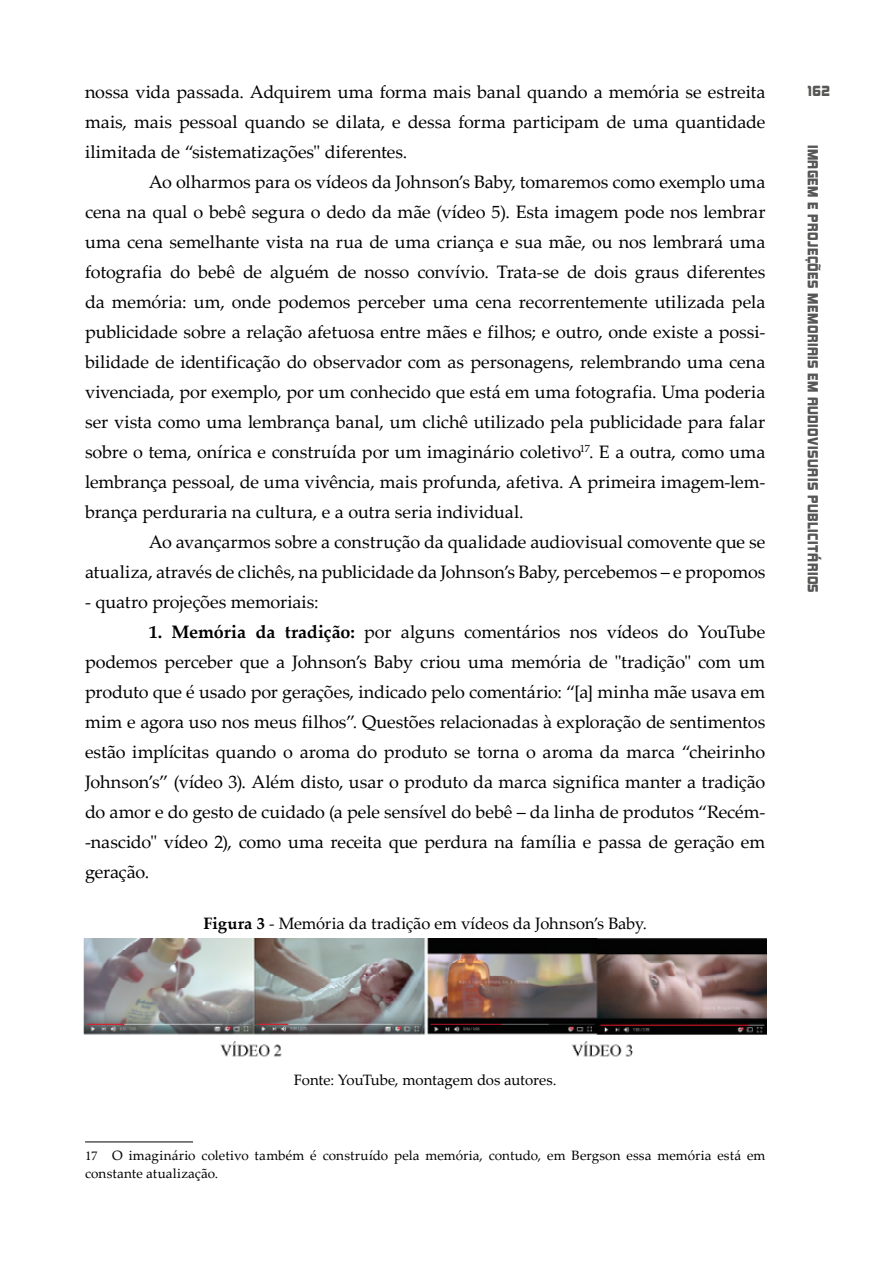
<style>
.page{position:relative;width:893px;height:1263px;background:#fff}
.page>*{position:absolute;margin:0;border:0;box-sizing:border-box;transform-origin:0 0}
.t1{font:18px/30px "Palatino Linotype";letter-spacing:-.005em;color:#000;text-align:justify}
.t2{font:16.5px "Palatino Linotype";letter-spacing:-.005em;color:#000}
.t3{font:15px "Palatino Linotype";letter-spacing:-.005em;color:#000}
.t4{font:13.5px/18px "Palatino Linotype";letter-spacing:.005em;color:#000}
.t5{font:13.5px "Kimberley Bl";letter-spacing:.035em;color:#575756}
.s1{font-weight:700}
.s2{font-family:"Minion Pro"}
</style>
<div class="page">
<img style="left:84px;top:938px;width:683px;height:119px">
<hr style="left:85px;top:1141px;width:108px;height:1px;background:#000">
<p class="t1" style="left:85px;top:76px;width:682px">nossa vida passada. Adquirem uma forma mais banal quando a memória se estreita mais, mais pessoal quando se dilata, e dessa forma participam de uma quantidade ilimitada de “sistematizações" diferentes.</p>
<p class="t1" style="left:85px;top:166px;width:682px;text-indent:64px">Ao olharmos para os vídeos da Johnson’s Baby, tomaremos como exemplo uma cena na qual o bebê segura o dedo da mãe (vídeo 5). Esta imagem pode nos lembrar uma cena semelhante vista na rua de uma criança e sua mãe, ou nos lembrará uma fotografia do bebê de alguém de nosso convívio. Trata-se de dois graus diferentes da memória: um, onde podemos perceber uma cena recorrentemente utilizada pela publicidade sobre a relação afetuosa entre mães e filhos; e outro, onde existe a possi&shy;bilidade de identificação do observador com as personagens, relembrando uma cena vivenciada, por exemplo, por um conhecido que está em uma fotografia. Uma poderia ser vista como uma lembrança banal, um clichê utilizado pela publicidade para falar sobre o tema, onírica e construída por um imaginário coletivo<sup>17</sup>. E a outra, como uma lembrança pessoal, de uma vivência, mais profunda, afetiva. A primeira imagem-lem&shy;brança perduraria na cultura, e a outra seria individual.</p>
<p class="t1" style="left:85px;top:526px;width:682px;text-align:right">Ao avançarmos sobre a construção da qualidade audiovisual comovente que se atualiza, através de clichês, na publicidade da Johnson’s Baby, percebemos – e propomos</p>
<p class="t1" style="left:85px;top:586px;width:235px">- quatro projeções memoriais:</p>
<p class="t1" style="left:85px;top:616px;width:682px;text-indent:64px"><span class="s1">1. Memória da tradição:</span> por alguns comentários nos vídeos do YouTube podemos perceber que a Johnson’s Baby criou uma memória de "tradição" com um produto que é usado por gerações, indicado pelo comentário: “[a] minha mãe usava em mim e agora uso nos meus filhos”. Questões relacionadas à exploração de sentimentos estão implícitas quando o aroma do produto se torna o aroma da marca “cheirinho Johnson’s” (vídeo 3). Além disto, usar o produto da marca significa manter a tradição do amor e do gesto de cuidado (a pele sensível do bebê – da linha de produtos “Recém--nascido" vídeo 2), como uma receita que perdura na família e passa de geração em geração.</p>
<p class="t2" style="left:203px;top:912px;width:445px"><span class="s1">Figura 3</span> - Memória da tradição em vídeos da Johnson’s Baby.</p>
<p class="t5" style="left:808px;top:82px;width:24px">162</p>
<p class="t5" style="left:821px;top:145px;width:450px;rotate:90deg">IMAGEM E PROJEÇÕES MEMORIAIS EM AUDIOVISUAIS PUBLICITÁRIOS</p>
<p class="t3" style="left:294px;top:1069px;width:264px">Fonte: YouTube, montagem dos autores.</p>
<p class="t4" style="left:85px;top:1146px;width:682px"><span class="s2">17</span> O imaginário coletivo também é construído pela memória, contudo, em Bergson essa memória está em constante atualização.</p>
</div>
